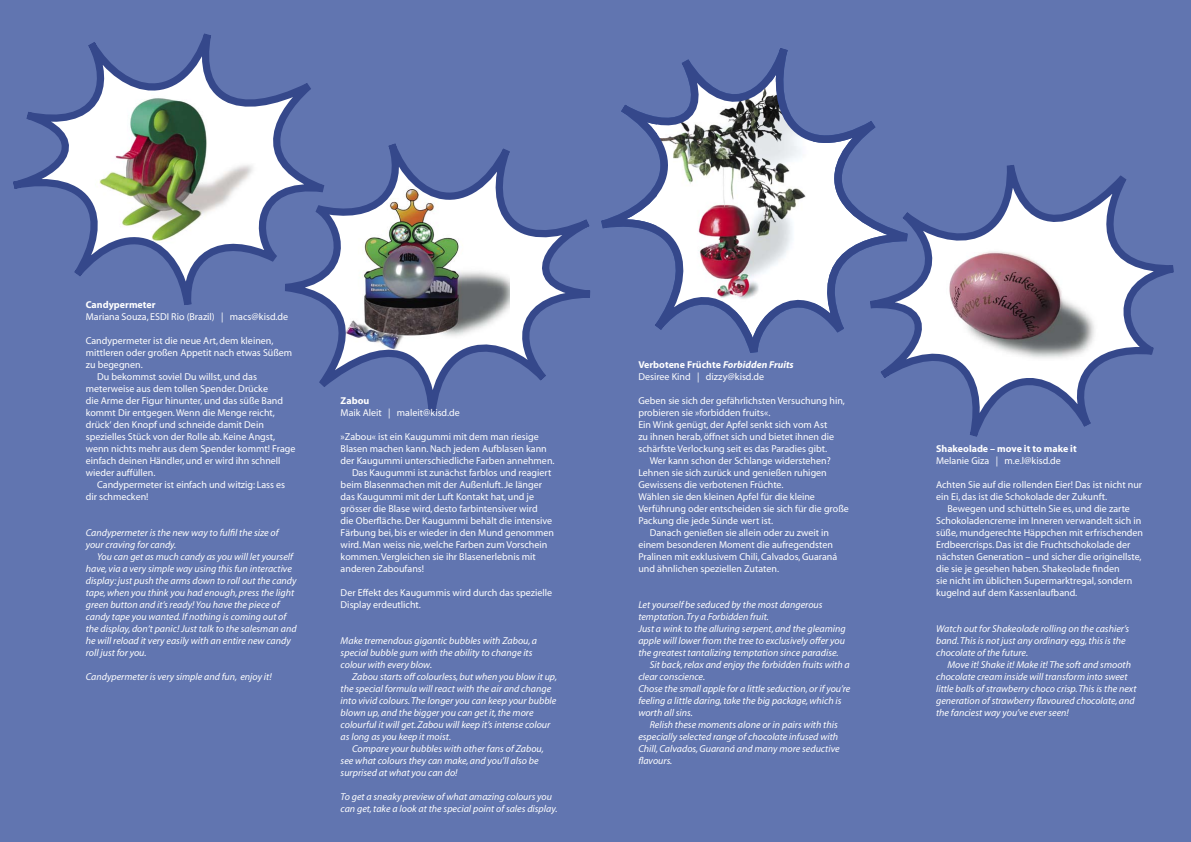
<style>
.page{position:relative;width:1191px;height:842px;background:#6175b0}
.page>*{position:absolute;margin:0;border:0;box-sizing:border-box;transform-origin:0 0}
.t1{font:10px/12px "Myriad";color:#fff}
.t2{font:italic 10px/12px "Myriad";color:#fff}
.t3{font:700 10px "Myriad";color:#fff}
.s1{font-weight:700}
.s2{font-weight:700;font-style:italic}
</style>
<div class="page">
<svg style="left:13px;top:34px;width:298px;height:271px"></svg>
<svg style="left:285px;top:143px;width:305px;height:270px"></svg>
<svg style="left:601px;top:48px;width:275px;height:305px"></svg>
<svg style="left:870px;top:165px;width:303px;height:272px"></svg>
<p class="t3" style="left:86px;top:300px;width:71px">Candypermeter</p>
<p class="t1" style="left:86px;top:311px;width:204px">Mariana Souza, ESDI Rio (Brazil) | macs@kisd.de</p>
<p class="t1" style="left:86px;top:335px;width:189px">Candypermeter ist die neue Art, dem kleinen,</p>
<p class="t1" style="left:86px;top:347px;width:208px">mittleren oder großen Appetit nach etwas Süßem</p>
<p class="t1" style="left:86px;top:359px;width:58px">zu begegnen.</p>
<p class="t1" style="left:97px;top:371px;width:161px">Du bekommst soviel Du willst, und das</p>
<p class="t1" style="left:86px;top:383px;width:184px">meterweise aus dem tollen Spender. Drücke</p>
<p class="t1" style="left:86px;top:395px;width:199px">die Arme der Figur hinunter, und das süße Band</p>
<p class="t1" style="left:86px;top:407px;width:190px">kommt Dir entgegen. Wenn die Menge reicht,</p>
<p class="t1" style="left:86px;top:419px;width:180px">drück‘ den Knopf und schneide damit Dein</p>
<p class="t1" style="left:86px;top:431px;width:191px">spezielles Stück von der Rolle ab. Keine Angst,</p>
<p class="t1" style="left:86px;top:443px;width:211px">wenn nichts mehr aus dem Spender kommt! Frage</p>
<p class="t1" style="left:86px;top:455px;width:196px">einfach deinen Händler, und er wird ihn schnell</p>
<p class="t1" style="left:86px;top:467px;width:71px">wieder auffüllen.</p>
<p class="t1" style="left:97px;top:479px;width:190px">Candypermeter ist einfach und witzig: Lass es</p>
<p class="t1" style="left:86px;top:491px;width:64px">dir schmecken!</p>
<p class="t2" style="left:86px;top:527px;width:194px">Candypermeter is the new way to fulfil the size of your craving for candy.</p>
<p class="t2" style="left:86px;top:551px;width:212px;text-indent:11px">You can get as much candy as you will let yourself have, via a very simple way using this fun interactive display: just push the arms down to roll out the candy tape, when you think you had enough, press the light green button and it’s ready! You have the piece of candy tape you wanted. If nothing is coming out of the display, don‘t panic! Just talk to the salesman and he will reload it very easily with an entire new candy roll just for you.</p>
<p class="t2" style="left:86px;top:671px;width:187px">Candypermeter is very simple and fun, enjoy it!</p>
<p class="t3" style="left:341px;top:395px;width:30px">Zabou</p>
<p class="t1" style="left:341px;top:407px;width:121px">Maik Aleit | maleit@kisd.de</p>
<p class="t1" style="left:341px;top:431px;width:200px">»Zabou« ist ein Kaugummi mit dem man riesige</p>
<p class="t1" style="left:341px;top:443px;width:208px">Blasen machen kann. Nach jedem Aufblasen kann</p>
<p class="t1" style="left:341px;top:455px;width:215px">der Kaugummi unterschiedliche Farben annehmen.</p>
<p class="t1" style="left:352px;top:467px;width:201px">Das Kaugummi ist zunächst farblos und reagiert</p>
<p class="t1" style="left:341px;top:479px;width:203px">beim Blasenmachen mit der Außenluft. Je länger</p>
<p class="t1" style="left:341px;top:491px;width:195px">das Kaugummi mit der Luft Kontakt hat, und je</p>
<p class="t1" style="left:341px;top:503px;width:199px">grösser die Blase wird, desto farbintensiver wird</p>
<p class="t1" style="left:341px;top:515px;width:213px">die Oberfläche. Der Kaugummi behält die intensive</p>
<p class="t1" style="left:341px;top:527px;width:215px">Färbung bei, bis er wieder in den Mund genommen</p>
<p class="t1" style="left:341px;top:539px;width:208px">wird. Man weiss nie, welche Farben zum Vorschein</p>
<p class="t1" style="left:341px;top:551px;width:197px">kommen. Vergleichen sie ihr Blasenerlebnis mit</p>
<p class="t1" style="left:341px;top:563px;width:85px">anderen Zaboufans!</p>
<p class="t1" style="left:341px;top:587px;width:213px">Der Effekt des Kaugummis wird durch das spezielle<br>Display erdeutlicht.</p>
<p class="t2" style="left:341px;top:635px;width:198px">Make tremendous gigantic bubbles with Zabou, a special bubble gum with the ability to change its colour with every blow.</p>
<p class="t2" style="left:341px;top:671px;width:218px;text-indent:11px">Zabou starts off colourless, but when you blow it up, the special formula will react with the air and change into vivid colours. The longer you can keep your bubble blown up, and the bigger you can get it, the more colourful it will get. Zabou will keep it’s intense colour as long as you keep it moist.</p>
<p class="t2" style="left:341px;top:743px;width:205px;text-indent:11px">Compare your bubbles with other fans of Zabou, see what colours they can make, and you’ll also be surprised at what you can do!</p>
<p class="t2" style="left:341px;top:791px;width:218px">To get a sneaky preview of what amazing colours you can get, take a look at the special point of sales display.</p>
<p class="t1" style="left:638px;top:359px;width:157px"><span class="s1">Verbotene Früchte</span> <span class="s2">Forbidden Fruits<br></span>Desiree Kind | dizzy@kisd.de</p>
<p class="t1" style="left:638px;top:395px;width:208px">Geben sie sich der gefährlichsten Versuchung hin, probieren sie »forbidden fruits«.<br>Ein Wink genügt, der Apfel senkt sich vom Ast<br>zu ihnen herab, öffnet sich und bietet ihnen die schärfste Verlockung seit es das Paradies gibt.</p>
<p class="t1" style="left:649px;top:455px;width:183px">Wer kann schon der Schlange widerstehen?</p>
<p class="t1" style="left:638px;top:467px;width:190px">Lehnen sie sich zurück und genießen ruhigen</p>
<p class="t1" style="left:638px;top:479px;width:147px">Gewissens die verbotenen Früchte.</p>
<p class="t1" style="left:638px;top:491px;width:178px">Wählen sie den kleinen Apfel für die kleine</p>
<p class="t1" style="left:638px;top:503px;width:212px">Verführung oder entscheiden sie sich für die große</p>
<p class="t1" style="left:638px;top:515px;width:136px">Packung die jede Sünde wert ist.</p>
<p class="t1" style="left:649px;top:527px;width:181px">Danach genießen sie allein oder zu zweit in</p>
<p class="t1" style="left:638px;top:539px;width:196px">einem besonderen Moment die aufregendsten</p>
<p class="t1" style="left:638px;top:551px;width:200px">Pralinen mit exklusivem Chili, Calvados, Guaraná</p>
<p class="t1" style="left:638px;top:563px;width:142px">und ähnlichen speziellen Zutaten.</p>
<p class="t2" style="left:638px;top:599px;width:186px">Let yourself be seduced by the most dangerous</p>
<p class="t2" style="left:638px;top:611px;width:132px">temptation. Try a Forbidden fruit.</p>
<p class="t2" style="left:638px;top:623px;width:209px">Just a wink to the alluring serpent, and the gleaming</p>
<p class="t2" style="left:638px;top:635px;width:208px">apple will lower from the tree to exclusively offer you</p>
<p class="t2" style="left:638px;top:647px;width:202px">the greatest tantalizing temptation since paradise.</p>
<p class="t2" style="left:649px;top:659px;width:201px">Sit back, relax and enjoy the forbidden fruits with a</p>
<p class="t2" style="left:638px;top:671px;width:68px">clear conscience.</p>
<p class="t2" style="left:638px;top:683px;width:213px">Chose the small apple for a little seduction, or if you’re</p>
<p class="t2" style="left:638px;top:695px;width:205px">feeling a little daring, take the big package, which is</p>
<p class="t2" style="left:638px;top:707px;width:56px">worth all sins.</p>
<p class="t2" style="left:649px;top:719px;width:189px">Relish these moments alone or in pairs with this</p>
<p class="t2" style="left:638px;top:731px;width:201px">especially selected range of chocolate infused with</p>
<p class="t2" style="left:638px;top:743px;width:203px">Chill, Calvados, Guaraná and many more seductive</p>
<p class="t2" style="left:638px;top:755px;width:36px">flavours.</p>
<p class="t3" style="left:936px;top:443px;width:142px">Shakeolade – move it to make it</p>
<p class="t1" style="left:936px;top:455px;width:126px">Melanie Giza | m.e.l@kisd.de</p>
<p class="t1" style="left:936px;top:479px;width:207px">Achten Sie auf die rollenden Eier! Das ist nicht nur ein Ei, das ist die Schokolade der Zukunft.</p>
<p class="t1" style="left:936px;top:503px;width:208px;text-indent:11px">Bewegen und schütteln Sie es, und die zarte Schokoladencreme im Inneren verwandelt sich in süße, mundgerechte Häppchen mit erfrischenden Erdbeercrisps. Das ist die Fruchtschokolade der nächsten Generation – und sicher die originellste, die sie je gesehen haben. Shakeolade finden<br>sie nicht im üblichen Supermarktregal, sondern kugelnd auf dem Kassenlaufband.</p>
<p class="t2" style="left:936px;top:623px;width:195px">Watch out for Shakeolade rolling on the cashier’s band. This is not just any ordinary egg, this is the chocolate of the future.</p>
<p class="t2" style="left:936px;top:659px;width:202px;text-indent:11px">Move it! Shake it! Make it! The soft and smooth chocolate cream inside will transform into sweet little balls of strawberry choco crisp. This is the next generation of strawberry flavoured chocolate, and the fanciest way you’ve ever seen!</p>
</div>
